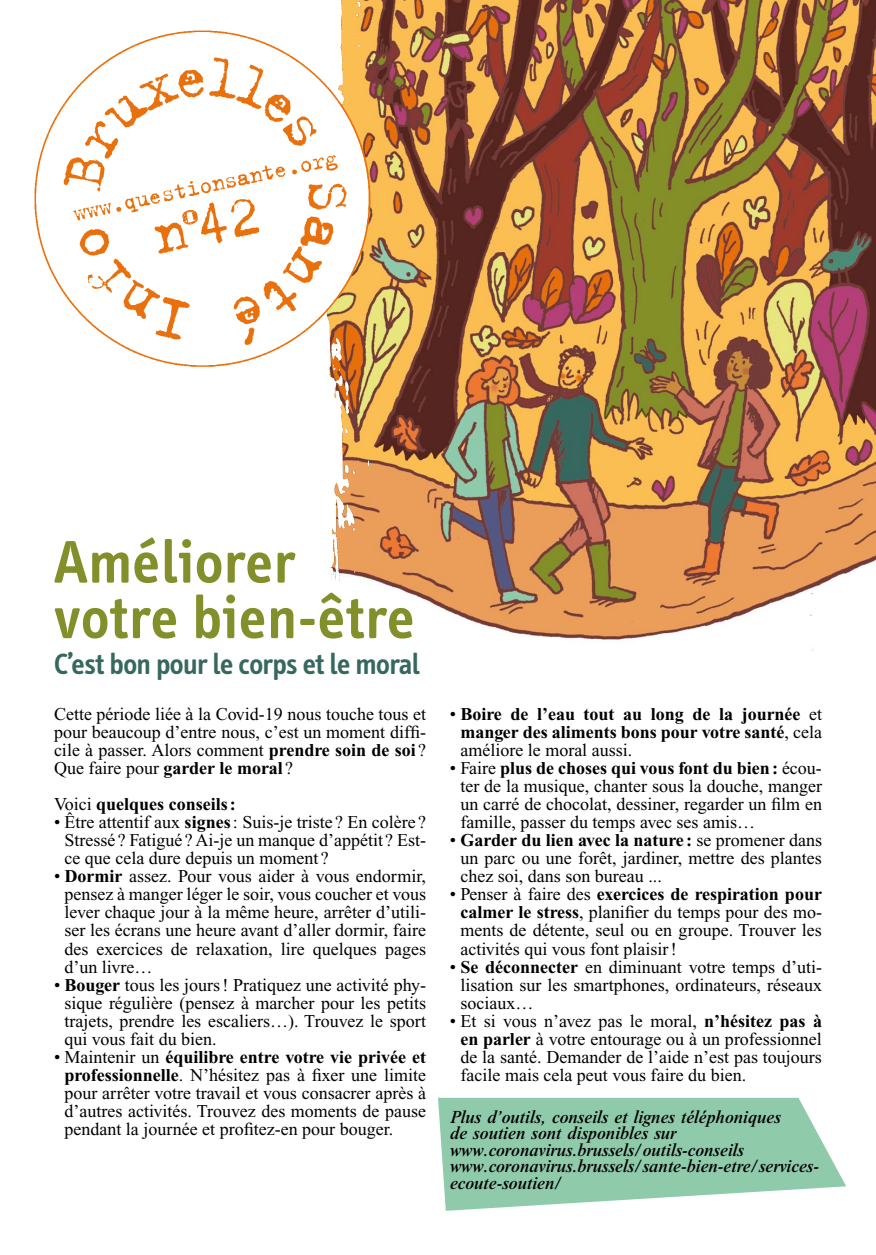
<style>
.page{position:relative;width:876px;height:1255px;background:#fff}
.page>*{position:absolute;margin:0;border:0;box-sizing:border-box;transform-origin:0 0}
.t1{font:600 61.5px/55.5px "Info";letter-spacing:.02em;color:#828f2a}
.t2{font:600 30px "Info";letter-spacing:-.01em;color:#36685f}
.t3{font:18px/18px "Times New Roman";color:#000;text-align:justify}
.t4{font:italic 500 18px/16.5px "M Times New Roman";color:#000}
.t5{font:700 18px/18px "Times New Roman";color:#000;text-align:justify}
.s1{font-weight:700}
.s2{font-weight:400}
</style>
<div class="page">
<img style="left:330px;top:0;width:546px;height:651px">
<img style="left:330px;top:0;width:38px;height:580px">
<svg style="left:438px;top:1097px;width:408px;height:113px;fill:#8fcaaa"></svg>
<img style="left:34px;top:26px;width:348px;height:352px">
<h1 class="t1" style="left:54px;top:535px;width:362px">Améliorer votre bien-être</h1>
<h2 class="t2" style="left:54px;top:647px;width:367px">C’est bon pour le corps et le moral</h2>
<p class="t3" style="left:54px;top:705px;width:374px">Cette période liée à la Covid-19 nous touche tous et pour beaucoup d’entre nous, c’est un moment diffi&shy;cile à passer. Alors comment <span class="s1">prendre soin de soi</span> ?<br>Que faire pour <span class="s1">garder le moral</span> ?</p>
<p class="t5" style="left:54px;top:795px;width:183px"><span class="s2">Voici</span> quelques conseils:</p>
<p class="t3" style="left:64px;top:813px;width:363px;text-indent:-10px">• Être attentif aux <span class="s1">signes</span>: Suis-je triste ? En colère ?<br>Stressé ? Fatigué ? Ai-je un manque d’appétit ? Est&shy;ce que cela dure depuis un moment ?</p>
<p class="t3" style="left:64px;top:867px;width:363px;text-indent:-10px">• <span class="s1">Dormir</span> assez. Pour vous aider à vous endormir, pensez à manger léger le soir, vous coucher et vous lever chaque jour à la même heure, arrêter d’utili&shy;ser les écrans une heure avant d’aller dormir, faire des exercices de relaxation, lire quelques pages d’un livre…</p>
<p class="t3" style="left:64px;top:975px;width:363px;text-indent:-10px">• <span class="s1">Bouger</span> tous les jours! Pratiquez une activité phy&shy;sique régulière (pensez à marcher pour les petits trajets, prendre les escaliers…). Trouvez le sport qui vous fait du bien.</p>
<p class="t3" style="left:64px;top:1047px;width:363px;text-indent:-10px">• Maintenir un <span class="s1">équilibre entre votre vie privée et professionnelle</span>. N’hésitez pas à fixer une limite pour arrêter votre travail et vous consacrer après à d’autres activités. Trouvez des moments de pause pendant la journée et profitez-en pour bouger.</p>
<p class="t5" style="left:460px;top:705px;width:363px;text-indent:-10px"><span class="s2">•</span> Boire de l’eau tout au long de la journée <span class="s2">et </span>manger des aliments bons pour votre santé<span class="s2">, cela améliore le moral aussi.</span></p>
<p class="t3" style="left:460px;top:759px;width:363px;text-indent:-10px">• Faire <span class="s1">plus de choses qui vous font du bien:</span> écou&shy;ter de la musique, chanter sous la douche, manger un carré de chocolat, dessiner, regarder un film en famille, passer du temps avec ses amis…</p>
<p class="t3" style="left:460px;top:831px;width:363px;text-indent:-10px">• <span class="s1">Garder du lien avec la nature :</span> se promener dans un parc ou une forêt, jardiner, mettre des plantes chez soi, dans son bureau ...</p>
<p class="t3" style="left:460px;top:885px;width:363px;text-indent:-10px">• Penser à faire des <span class="s1">exercices de respiration pour calmer le stress</span>, planifier du temps pour des mo&shy;ments de détente, seul ou en groupe. Trouver les activités qui vous font plaisir!</p>
<p class="t3" style="left:460px;top:957px;width:363px;text-indent:-10px">• <span class="s1">Se déconnecter</span> en diminuant votre temps d’uti&shy;lisation sur les smartphones, ordinateurs, réseaux sociaux…</p>
<p class="t3" style="left:460px;top:1011px;width:363px;text-indent:-10px">• Et si vous n’avez pas le moral, <span class="s1">n’hésitez pas à en parler</span> à votre entourage ou à un professionnel de la santé. Demander de l’aide n’est pas toujours facile mais cela peut vous faire du bien.</p>
<p class="t4" style="left:450px;top:1108px;width:371px">Plus d’outils, conseils et lignes téléphoniques<br>de soutien sont disponibles sur www.coronavirus.brussels/outils-conseils www.coronavirus.brussels/sante-bien-etre/services&shy;ecoute-soutien/</p>
</div>
